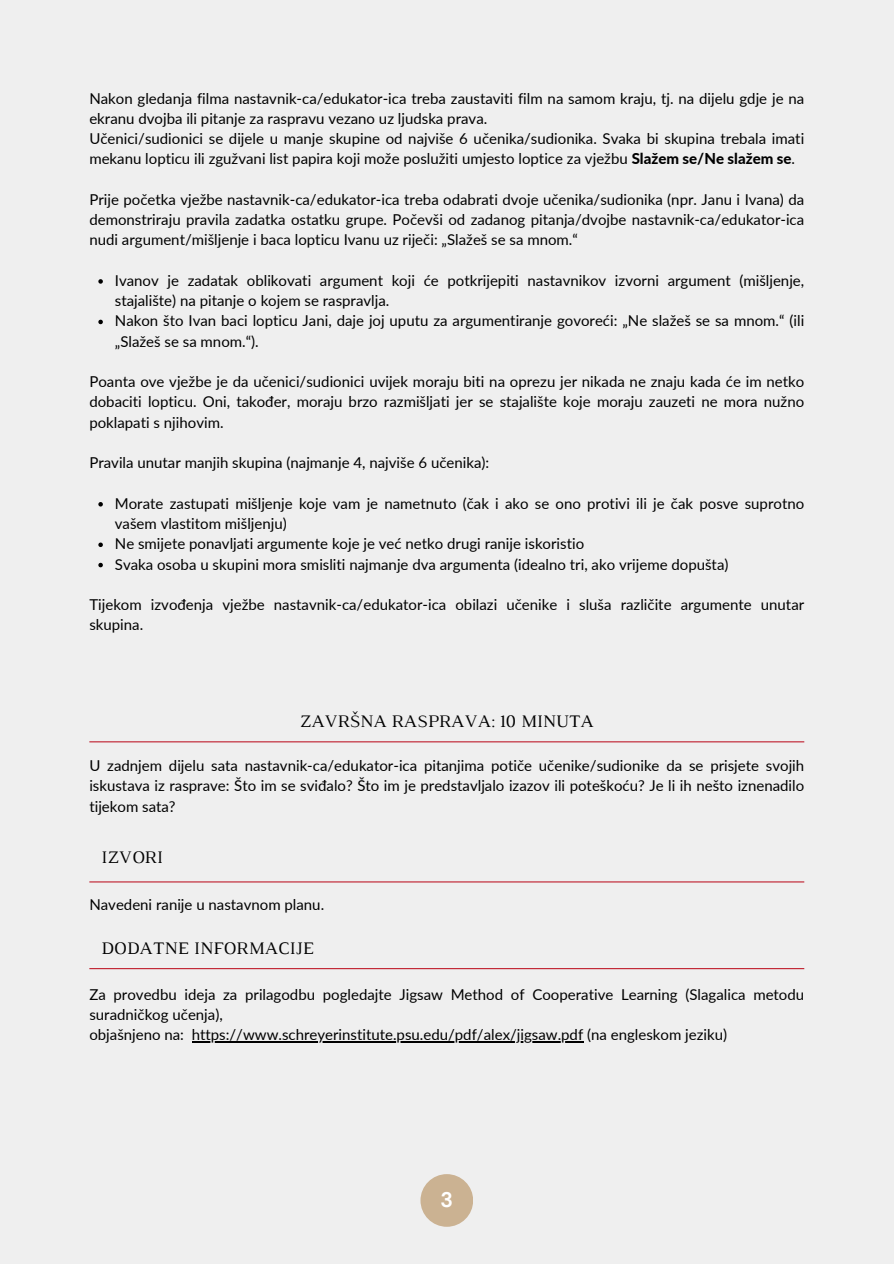
<style>
.page{position:relative;width:894px;height:1264px;background:#fff}
.page>*{position:absolute;margin:0;border:0;box-sizing:border-box;transform-origin:0 0}
.t1{font:700 21px "DM Sans";color:#fff}
.t2{font:18px "Luthier";color:#000}
.t3{font:15px/20.2px "Lato";color:#000}
.s1{font-weight:800}
</style>
<div class="page">
<div style="left:0;top:0;width:893px;height:1263px;background:#efefef"></div>
<svg style="left:98px;top:279px;width:5px;height:5px"></svg>
<svg style="left:98px;top:320px;width:5px;height:4px"></svg>
<svg style="left:98px;top:502px;width:5px;height:4px"></svg>
<svg style="left:98px;top:542px;width:5px;height:5px"></svg>
<svg style="left:98px;top:563px;width:5px;height:4px"></svg>
<div style="left:420px;top:1174px;width:53px;height:52px;background:#cbb292;border-radius:50%"></div>
<hr style="left:89px;top:741px;width:715px;height:1px;background:#bf1e2d">
<hr style="left:89px;top:881px;width:715px;height:1px;background:#bf1e2d">
<hr style="left:192px;top:1041px;width:391px;height:1px;background:#000">
<hr style="left:89px;top:968px;width:715px;height:1px;background:#bf1e2d">
<p class="t3" style="left:89px;top:88px;width:716px">Nakon gledanja filma nastavnik-ca/edukator-ica treba zaustaviti film na samom kraju, tj. na dijelu gdje je na ekranu dvojba ili pitanje za raspravu vezano uz ljudska prava.</p>
<p class="t3" style="left:89px;top:128px;width:716px">Učenici/sudionici se dijele u manje skupine od najviše 6 učenika/sudionika. Svaka bi skupina trebala imati mekanu lopticu ili zgužvani list papira koji može poslužiti umjesto loptice za vježbu <span class="s1">Slažem se/Ne slažem se</span>.</p>
<p class="t3" style="left:89px;top:189px;width:716px;text-align:justify">Prije početka vježbe nastavnik-ca/edukator-ica treba odabrati dvoje učenika/sudionika (npr. Janu i Ivana) da demonstriraju pravila zadatka ostatku grupe. Počevši od zadanog pitanja/dvojbe nastavnik-ca/edukator-ica nudi argument/mišljenje i baca lopticu Ivanu uz riječi: „Slažeš se sa mnom.“</p>
<p class="t3" style="left:115px;top:270px;width:690px">Ivanov je zadatak oblikovati argument koji će potkrijepiti nastavnikov izvorni argument (mišljenje, stajalište) na pitanje o kojem se raspravlja.</p>
<p class="t3" style="left:115px;top:310px;width:690px">Nakon što Ivan baci lopticu Jani, daje joj uputu za argumentiranje govoreći: „Ne slažeš se sa mnom.“ (ili „Slažeš se sa mnom.“).</p>
<p class="t3" style="left:89px;top:371px;width:716px;text-align:justify">Poanta ove vježbe je da učenici/sudionici uvijek moraju biti na oprezu jer nikada ne znaju kada će im netko dobaciti lopticu. Oni, također, moraju brzo razmišljati jer se stajalište koje moraju zauzeti ne mora nužno poklapati s njihovim.</p>
<p class="t3" style="left:89px;top:452px;width:401px">Pravila unutar manjih skupina (najmanje 4, najviše 6 učenika):</p>
<p class="t3" style="left:115px;top:493px;width:690px">Morate zastupati mišljenje koje vam je nametnuto (čak i ako se ono protivi ili je čak posve suprotno vašem vlastitom mišljenju)</p>
<p class="t3" style="left:115px;top:533px;width:470px">Ne smijete ponavljati argumente koje je već netko drugi ranije iskoristio</p>
<p class="t3" style="left:115px;top:553px;width:615px">Svaka osoba u skupini mora smisliti najmanje dva argumenta (idealno tri, ako vrijeme dopušta)</p>
<p class="t3" style="left:89px;top:594px;width:716px">Tijekom izvođenja vježbe nastavnik-ca/edukator-ica obilazi učenike i sluša različite argumente unutar skupina.</p>
<p class="t2" style="left:300px;top:714px;width:295px">ZAVRŠNA RASPRAVA: 10 MINUTA</p>
<h1 class="t3" style="left:89px;top:755px;width:716px;text-align:justify">U zadnjem dijelu sata nastavnik-ca/edukator-ica pitanjima potiče učenike/sudionike da se prisjete svojih iskustava iz rasprave: Što im se sviđalo? Što im je predstavljalo izazov ili poteškoću? Je li ih nešto iznenadilo tijekom sata?</h1>
<p class="t2" style="left:101px;top:851px;width:63px">IZVORI</p>
<h1 class="t3" style="left:89px;top:893px;width:236px">Navedeni ranije u nastavnom planu.</h1>
<p class="t2" style="left:101px;top:941px;width:214px">DODATNE INFORMACIJE</p>
<p class="t3" style="left:89px;top:983px;width:716px">Za provedbu ideja za prilagodbu pogledajte Jigsaw Method of Cooperative Learning (Slagalica metodu suradničkog učenja),</p>
<p class="t3" style="left:89px;top:1024px;width:639px">objašnjeno na: https://www.schreyerinstitute.psu.edu/pdf/alex/jigsaw.pdf (na engleskom jeziku)</p>
<h1 class="t1" style="left:440px;top:1186px;width:14px">3</h1>
</div>
